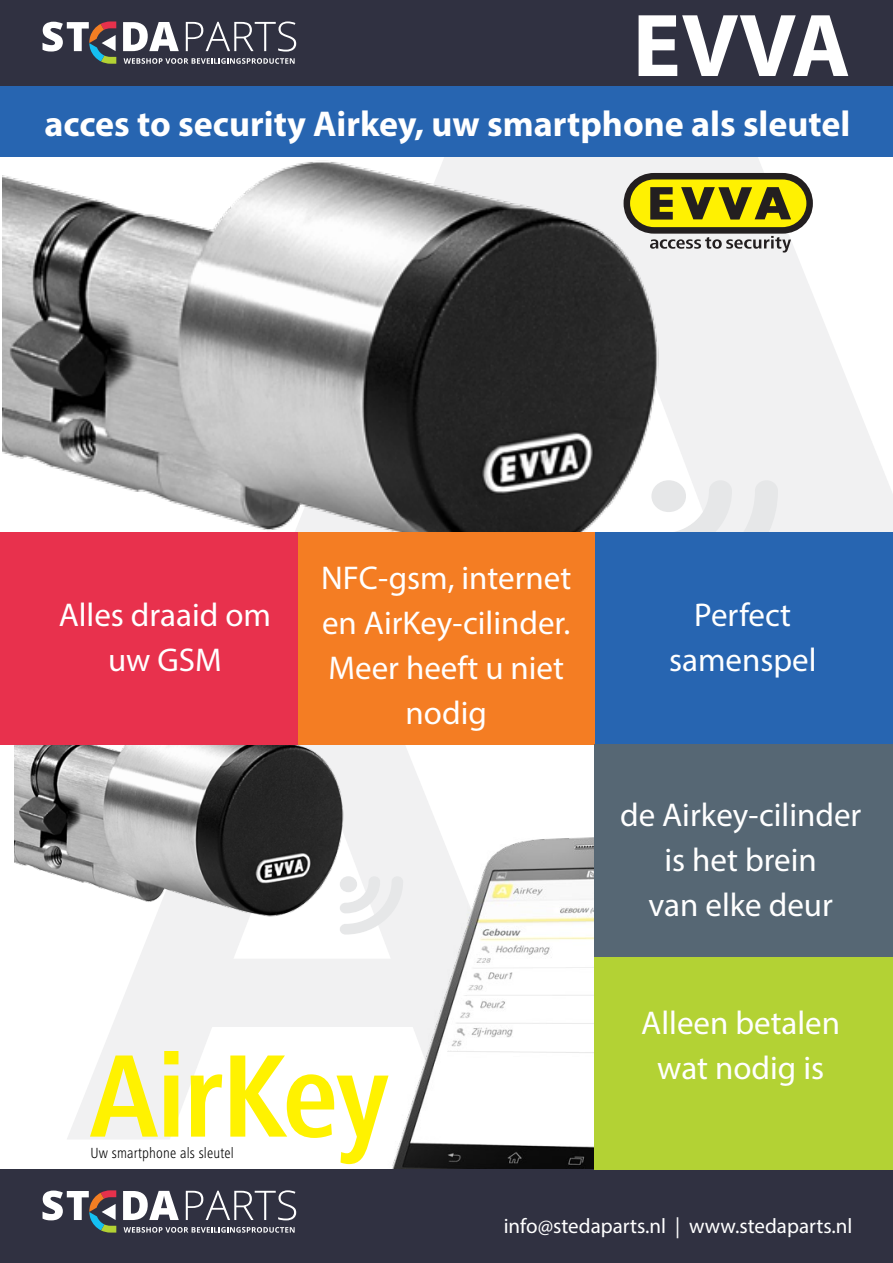
<style>
.page{position:relative;width:893px;height:1263px;background:#fff}
.page>*{position:absolute;margin:0;border:0;box-sizing:border-box;transform-origin:0 0}
.t1{font:700 condensed 121.65px "Frutiger Next LTCE";letter-spacing:-.02em;color:#fff200}
.t2{font:700 90px "Myriad Pro";color:#fff}
.t3{font:700 36px "Myriad Pro";color:#fff}
.t4{font:33px/45px "Myriad Pro";color:#fff;text-align:center}
.t5{font:21px "Myriad Pro";color:#fff}
.t6{font:300 condensed 15.15px "Frutiger Next LTCE";letter-spacing:.01em;color:#000}
</style>
<div class="page">
<img style="left:2px;top:157px;width:754px;height:376px">
<img style="left:327px;top:284px;width:559px;height:249px">
<img style="left:754px;top:477px;width:139px;height:56px">
<svg style="left:67px;top:745px;width:351px;height:394px;fill:#f1f1f2"></svg>
<img style="left:15px;top:745px;width:377px;height:224px">
<img style="left:177px;top:778px;width:418px;height:361px">
<img style="left:267px;top:829px;width:328px;height:340px">
<div style="left:0;top:74px;width:893px;height:83px;background:#2765b1"></div>
<div style="left:0;top:0;width:893px;height:85px;background:#303141"></div>
<div style="left:0;top:1169px;width:893px;height:94px;background:#303141"></div>
<svg style="left:124px;top:58px;width:171px;height:6px"></svg>
<svg style="left:123px;top:22px;width:56px;height:29px"></svg>
<svg style="left:186px;top:21px;width:110px;height:31px"></svg>
<svg style="left:43px;top:21px;width:73px;height:43px"></svg>
<svg style="left:124px;top:1227px;width:171px;height:6px"></svg>
<svg style="left:123px;top:1191px;width:56px;height:29px"></svg>
<svg style="left:186px;top:1190px;width:110px;height:30px"></svg>
<svg style="left:43px;top:1190px;width:73px;height:42px"></svg>
<div style="left:595px;top:533px;width:298px;height:212px;background:#2765b1"></div>
<div style="left:297px;top:533px;width:298px;height:212px;background:#f47d23"></div>
<div style="left:0;top:533px;width:298px;height:212px;background:#e8314d"></div>
<div style="left:595px;top:957px;width:298px;height:212px;background:#b3d234"></div>
<div style="left:595px;top:744px;width:298px;height:213px;background:#566774"></div>
<svg style="left:624px;top:173px;width:189px;height:80px"></svg>
<h2 class="t2" style="left:633px;top:-13px;width:219px">EVVA</h2>
<p class="t3" style="left:45px;top:100px;width:807px">acces to security Airkey, uw smartphone als sleutel</p>
<p class="t4" style="left:59px;top:592px;width:214px">Alles draaid om uw GSM</p>
<p class="t4" style="left:321px;top:555px;width:252px">NFC-gsm, internet en AirKey-cilinder.<br>Meer heeft u niet nodig</p>
<h1 class="t1" style="left:89px;top:1027px;width:302px">AirKey</h1>
<p class="t6" style="left:91px;top:1144px;width:145px">Uw smartphone als sleutel</p>
<p class="t4" style="left:669px;top:592px;width:149px">Perfect samenspel</p>
<p class="t4" style="left:620px;top:791px;width:243px">de Airkey-cilinder is het brein<br>van elke deur</p>
<p class="t4" style="left:641px;top:1000px;width:200px">Alleen betalen wat nodig is</p>
<p class="t5" style="left:504px;top:1213px;width:350px">info@stedaparts.nl | www.stedaparts.nl</p>
</div>
